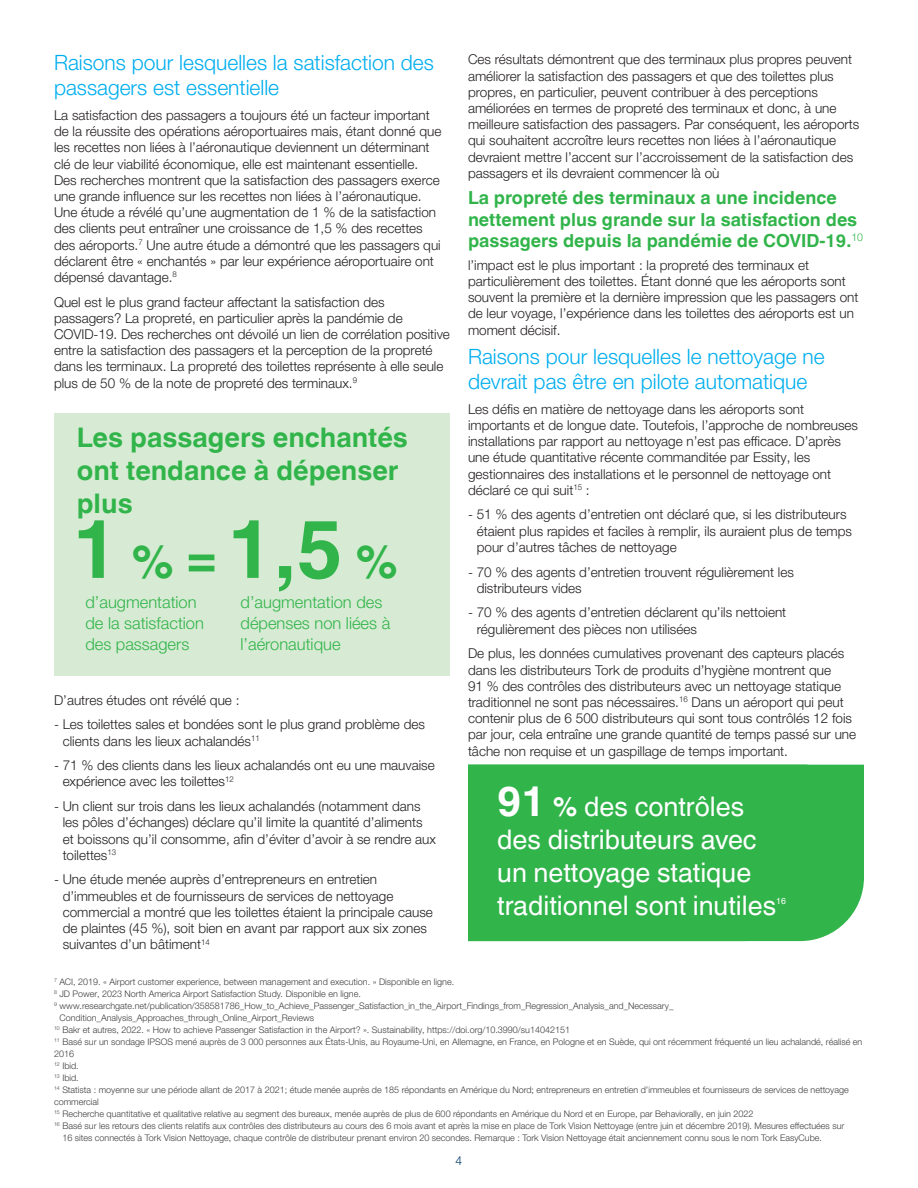
<style>
.page{position:relative;width:918px;height:1188px;background:#fff}
.page>*{position:absolute;margin:0;border:0;box-sizing:border-box;transform-origin:0 0}
.t1{font:700 81px "Helvetica World";color:#31b44a}
.t2{font:700 51px "Helvetica World";color:#31b44a}
.t3{font:27px/33px "Helvetica World";color:#fff}
.t4{font:700 27px/33px "Helvetica World";color:#31b44a}
.Heading_3{font:21px/25.2px "Helvetica Neue World 45 Lt";color:#00aeef}
.t5{font:700 18px/21.6px "Helvetica World";color:#31b44a}
.t6{font:16.5px/21px "Helvetica Neue World 45 Lt";color:#31b44a}
.t7{font:13.5px/16.2px "Helvetica Neue World 45 Lt";color:#231f20}
.t8{font:12px "Helvetica Neue World 45 Lt";color:#00386c}
.t9{font:9px/12px "Helvetica Neue World 45 Lt";color:#3e3e3f}
.t10{font:8.7px "Helvetica World";color:#fff}
.s1{font-size:46.5px}
.s2{font-weight:700;font-size:42px}
.s3{font-weight:700}
</style>
<div class="page">
<div style="left:54px;top:414px;width:396px;height:262px;background:#d7ebd4"></div>
<svg style="left:807px;top:765px;width:57px;height:176px;background:#42ba59"></svg>
<div style="left:468px;top:765px;width:339px;height:176px;background:#31b44a"></div>
<p class="Heading_3" style="left:54px;top:50px;width:381px">Raisons pour lesquelles la satisfaction des passagers est essentielle</p>
<p class="t7" style="left:54px;top:107px;width:389px">La satisfaction des passagers a toujours été un facteur important de la réussite des opérations aéroportuaires mais, étant donné que les recettes non liées à l’aéronautique deviennent un déterminant clé de leur viabilité économique, elle est maintenant essentielle.<br>Des recherches montrent que la satisfaction des passagers exerce une grande influence sur les recettes non liées à l’aéronautique.<br>Une étude a révélé qu’une augmentation de 1 % de la satisfaction des clients peut entraîner une croissance de 1,5 % des recettes des aéroports.<sup>7</sup> Une autre étude a démontré que les passagers qui déclarent être « enchantés » par leur expérience aéroportuaire ont dépensé davantage.<sup>8</sup></p>
<p class="t7" style="left:54px;top:294px;width:398px">Quel est le plus grand facteur affectant la satisfaction des passagers? La propreté, en particulier après la pandémie de COVID-19. Des recherches ont dévoilé un lien de corrélation positive entre la satisfaction des passagers et la perception de la propreté dans les terminaux. La propreté des toilettes représente à elle seule plus de 50 % de la note de propreté des terminaux.<sup>9</sup></p>
<p class="t4" style="left:77px;top:421px;width:332px">Les passagers enchantés ont tendance à dépenser plus</p>
<p class="t1" style="left:72px;top:503px;width:103px">1 <span class="s1">%</span></p>
<p class="t1" style="left:227px;top:503px;width:172px">1,5 <span class="s1">%</span></p>
<p class="t2" style="left:187px;top:528px;width:31px">=</p>
<p class="t6" style="left:85px;top:592px;width:120px">d’augmentation de la satisfaction des passagers</p>
<p class="t6" style="left:241px;top:592px;width:151px">d’augmentation des dépenses non liées à l’aéronautique</p>
<p class="t7" style="left:54px;top:692px;width:187px">D’autres études ont révélé que :</p>
<p class="t7" style="left:63px;top:717px;width:364px;text-indent:-9px">- Les toilettes sales et bondées sont le plus grand problème des clients dans les lieux achalandés<sup>11</sup></p>
<p class="t7" style="left:63px;top:757px;width:374px;text-indent:-9px">- 71 % des clients dans les lieux achalandés ont eu une mauvaise expérience avec les toilettes<sup>12</sup></p>
<p class="t7" style="left:63px;top:798px;width:375px;text-indent:-9px">- Un client sur trois dans les lieux achalandés (notamment dans les pôles d’échanges) déclare qu’il limite la quantité d’aliments et boissons qu’il consomme, afin d’éviter d’avoir à se rendre aux toilettes<sup>13</sup></p>
<p class="t7" style="left:63px;top:872px;width:372px;text-indent:-9px">- Une étude menée auprès d’entrepreneurs en entretien d’immeubles et de fournisseurs de services de nettoyage commercial a montré que les toilettes étaient la principale cause de plaintes (45 %), soit bien en avant par rapport aux six zones suivantes d’un bâtiment<sup>14</sup></p>
<p class="t7" style="left:468px;top:52px;width:393px">Ces résultats démontrent que des terminaux plus propres peuvent améliorer la satisfaction des passagers et que des toilettes plus propres, en particulier, peuvent contribuer à des perceptions améliorées en termes de propreté des terminaux et donc, à une meilleure satisfaction des passagers. Par conséquent, les aéroports qui souhaitent accroître leurs recettes non liées à l’aéronautique devraient mettre l’accent sur l’accroissement de la satisfaction des passagers et ils devraient commencer là où</p>
<p class="t5" style="left:468px;top:187px;width:397px">La propreté des terminaux a une incidence nettement plus grande sur la satisfaction des passagers depuis la pandémie de COVID-19.<sup>10</sup></p>
<p class="t7" style="left:468px;top:257px;width:392px">l’impact est le plus important : la propreté des terminaux et particulièrement des toilettes. Étant donné que les aéroports sont souvent la première et la dernière impression que les passagers ont de leur voyage, l’expérience dans les toilettes des aéroports est un moment décisif.</p>
<p class="Heading_3" style="left:468px;top:344px;width:358px">Raisons pour lesquelles le nettoyage ne devrait pas être en pilote automatique</p>
<p class="t7" style="left:468px;top:401px;width:392px">Les défis en matière de nettoyage dans les aéroports sont importants et de longue date. Toutefois, l’approche de nombreuses installations par rapport au nettoyage n’est pas efficace. D’après une étude quantitative récente commanditée par Essity, les gestionnaires des installations et le personnel de nettoyage ont déclaré ce qui suit<sup>15</sup> :</p>
<p class="t7" style="left:477px;top:507px;width:377px;text-indent:-9px">- 51 % des agents d’entretien ont déclaré que, si les distributeurs étaient plus rapides et faciles à remplir, ils auraient plus de temps pour d’autres tâches de nettoyage</p>
<p class="t7" style="left:477px;top:564px;width:319px;text-indent:-9px">- 70 % des agents d’entretien trouvent régulièrement les distributeurs vides</p>
<p class="t7" style="left:477px;top:605px;width:311px;text-indent:-9px">- 70 % des agents d’entretien déclarent qu’ils nettoient régulièrement des pièces non utilisées</p>
<p class="t7" style="left:468px;top:646px;width:390px">De plus, les données cumulatives provenant des capteurs placés dans les distributeurs Tork de produits d’hygiène montrent que<br>91 % des contrôles des distributeurs avec un nettoyage statique traditionnel ne sont pas nécessaires.<sup>16</sup> Dans un aéroport qui peut contenir plus de 6 500 distributeurs qui sont tous contrôlés 12 fois par jour, cela entraîne une grande quantité de temps passé sur une tâche non requise et un gaspillage de temps important.</p>
<p class="t3" style="left:497px;top:790px;width:280px"><span class="s2">91</span> <span class="s3">%</span> des contrôles des distributeurs avec un nettoyage statique traditionnel sont inutiles</p>
<p class="t10" style="left:776px;top:896px;width:11px">16</p>
<p class="t9" style="left:54px;top:976px;width:402px"><sup>7</sup> ACI, 2019. « Airport customer experience, between management and execution. » Disponible en ligne.</p>
<p class="t9" style="left:54px;top:988px;width:308px"><sup>8</sup> JD Power, 2023 North America Airport Satisfaction Study. Disponible en ligne.</p>
<p class="t9" style="left:59px;top:1000px;width:616px;text-indent:-5px"><sup>9</sup> www.researchgate.net/publication/358581786_How_to_Achieve_Passenger_Satisfaction_in_the_Airport_Findings_from_Regression_Analysis_and_Necessary_<br>Condition_Analysis_Approaches_through_Online_Airport_Reviews</p>
<p class="t9" style="left:54px;top:1024px;width:518px"><sup>10</sup> Bakr et autres, 2022. « How to achieve Passenger Satisfaction in the Airport? ». Sustainability, https://doi.org/10.3990/su14042151</p>
<p class="t9" style="left:54px;top:1036px;width:810px"><sup>11</sup> Basé sur un sondage IPSOS mené auprès de 3 000 personnes aux États-Unis, au Royaume-Uni, en Allemagne, en France, en Pologne et en Suède, qui ont récemment fréquenté un lieu achalandé, réalisé en<br>2016</p>
<p class="t9" style="left:54px;top:1060px;width:26px"><sup>12</sup> Ibid.</p>
<p class="t9" style="left:54px;top:1072px;width:26px"><sup>13</sup> Ibid.</p>
<p class="t9" style="left:54px;top:1084px;width:796px"><sup>14</sup> Statista : moyenne sur une période allant de 2017 à 2021; étude menée auprès de 185 répondants en Amérique du Nord; entrepreneurs en entretien d’immeubles et fournisseurs de services de nettoyage commercial</p>
<p class="t9" style="left:54px;top:1108px;width:701px"><sup>15</sup> Recherche quantitative et qualitative relative au segment des bureaux, menée auprès de plus de 600 répondants en Amérique du Nord et en Europe, par Behaviorally, en juin 2022</p>
<p class="t9" style="left:62px;top:1120px;width:784px;text-indent:-8px"><sup>16</sup> Basé sur les retours des clients relatifs aux contrôles des distributeurs au cours des 6 mois avant et après la mise en place de Tork Vision Nettoyage (entre juin et décembre 2019). Mesures effectuées sur<br>16 sites connectés à Tork Vision Nettoyage, chaque contrôle de distributeur prenant environ 20 secondes. Remarque : Tork Vision Nettoyage était anciennement connu sous le nom Tork EasyCube.</p>
<p class="t8" style="left:456px;top:1154px;width:8px">4</p>
</div>
